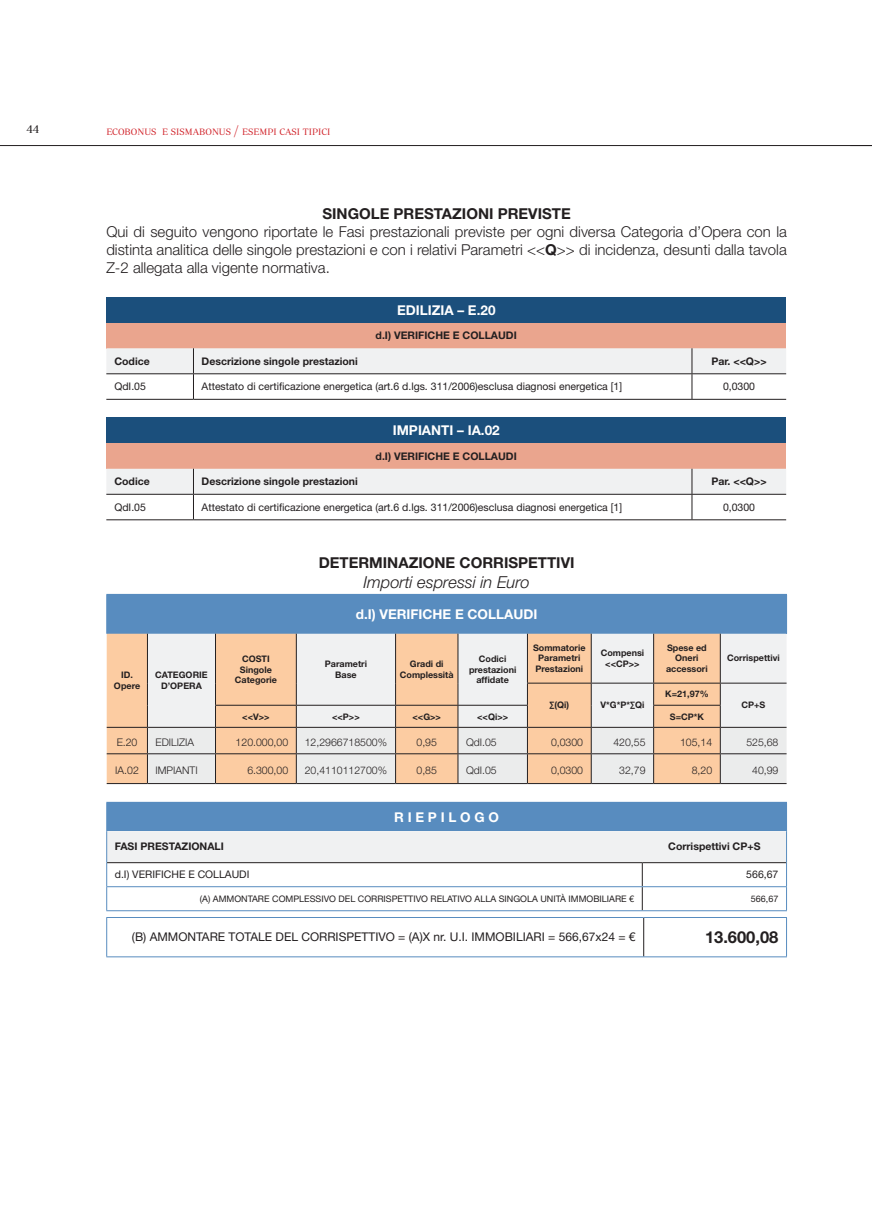
<style>
.page{position:relative;width:872px;height:1221px;background:#fff}
.page>*{position:absolute;margin:0;border:0;box-sizing:border-box;transform-origin:0 0}
.t1{font:italic 300 16.5px "Helvetica Neue LT Std";color:#231f20}
.t2{font:700 16.5px "Helvetica Neue LT Std";color:#231f20}
.t3{font:300 15px/18px "Helvetica Neue LT Std";color:#231f20;text-align:justify}
.t4{font:700 15px "Helvetica Neue LT Std";color:#231f20}
.t5{font:700 13.5px "Helvetica Neue LT Std";color:#fff}
.t6{font:12px "Helvetica Neue LT Std";color:#231f20}
.t7{font:12px "Periodico Display Lg";color:#231f20}
.t8{font:10.5px "Helvetica Neue LT Std";color:#231f20}
.t9{font:700 10.5px "Helvetica Neue LT Std";color:#231f20}
.t10{font:300 10.5px "Helvetica Neue LT Std";color:#231f20}
.t11{font:9.45px "Periodico Display Lg";color:#d1232a}
.t12{font:700 9px/10.8px "Helvetica Neue LT Std";color:#231f20;text-align:center}
.t13{font:9px "Helvetica Neue LT Std";color:#231f20}
.s1{font-size:13.5px}
.s2{font-weight:700}
</style>
<div class="page">
<hr style="left:0;top:145px;width:872px;height:1px;background:#231f20">
<div style="left:106px;top:297px;width:680px;height:26px;background:#1b4f7c"></div>
<div style="left:106px;top:323px;width:680px;height:25px;background:#eaa58e"></div>
<hr style="left:106px;top:399px;width:87px;height:1px;background:#231f20">
<hr style="left:193px;top:399px;width:499px;height:1px;background:#231f20">
<svg style="left:106px;top:348px;width:680px;height:51px"></svg>
<hr style="left:692px;top:399px;width:94px;height:1px;background:#231f20">
<div style="left:106px;top:417px;width:680px;height:26px;background:#1b4f7c"></div>
<div style="left:106px;top:443px;width:680px;height:26px;background:#eaa58e"></div>
<hr style="left:106px;top:519px;width:87px;height:1px;background:#231f20">
<hr style="left:193px;top:519px;width:499px;height:1px;background:#231f20">
<svg style="left:106px;top:469px;width:680px;height:50px"></svg>
<hr style="left:692px;top:519px;width:94px;height:1px;background:#231f20">
<div style="left:107px;top:594px;width:679px;height:39px;background:#588cbf"></div>
<div style="left:107px;top:633px;width:40px;height:150px;background:#fccca2"></div>
<svg style="left:148px;top:633px;width:638px;height:50px;fill:#f0f1f2"></svg>
<hr style="left:527px;top:682px;width:64px;height:1px;background:#231f20">
<hr style="left:591px;top:682px;width:62px;height:1px;background:#231f20">
<hr style="left:653px;top:682px;width:67px;height:1px;background:#231f20">
<hr style="left:720px;top:682px;width:66px;height:1px;background:#231f20">
<hr style="left:147px;top:633px;width:1px;height:50px;background:#231f20">
<hr style="left:215px;top:633px;width:1px;height:50px;background:#231f20">
<hr style="left:296px;top:633px;width:1px;height:50px;background:#231f20">
<hr style="left:395px;top:633px;width:1px;height:50px;background:#231f20">
<hr style="left:457px;top:633px;width:1px;height:50px;background:#231f20">
<hr style="left:527px;top:633px;width:1px;height:49px;background:#231f20">
<hr style="left:591px;top:633px;width:1px;height:49px;background:#231f20">
<hr style="left:653px;top:633px;width:1px;height:49px;background:#231f20">
<hr style="left:720px;top:633px;width:1px;height:49px;background:#231f20">
<hr style="left:107px;top:727px;width:40px;height:1px;background:#231f20">
<hr style="left:107px;top:753px;width:40px;height:1px;background:#231f20">
<hr style="left:107px;top:783px;width:40px;height:1px;background:#231f20">
<hr style="left:147px;top:783px;width:68px;height:1px;background:#231f20">
<hr style="left:215px;top:783px;width:81px;height:1px;background:#231f20">
<hr style="left:296px;top:783px;width:99px;height:1px;background:#231f20">
<hr style="left:395px;top:783px;width:63px;height:1px;background:#231f20">
<hr style="left:458px;top:783px;width:69px;height:1px;background:#231f20">
<hr style="left:527px;top:783px;width:64px;height:1px;background:#231f20">
<hr style="left:591px;top:783px;width:62px;height:1px;background:#231f20">
<hr style="left:653px;top:783px;width:67px;height:1px;background:#231f20">
<hr style="left:720px;top:783px;width:66px;height:1px;background:#231f20">
<hr style="left:106px;top:594px;width:1px;height:39px;background:#588cbf">
<hr style="left:786px;top:594px;width:1px;height:39px;background:#588cbf">
<svg style="left:147px;top:683px;width:639px;height:100px"></svg>
<svg style="left:106px;top:802px;width:681px;height:108px"></svg>
<hr style="left:106px;top:886px;width:536px;height:1px;background:#588cbf">
<hr style="left:642px;top:886px;width:145px;height:1px;background:#588cbf">
<hr style="left:106px;top:910px;width:536px;height:1px;background:#588cbf">
<hr style="left:642px;top:910px;width:145px;height:1px;background:#588cbf">
<hr style="left:643px;top:917px;width:1px;height:39px;background:#231f20">
<hr style="left:106px;top:917px;width:537px;height:1px;background:#588cbf">
<hr style="left:106px;top:917px;width:1px;height:39px;background:#588cbf">
<hr style="left:643px;top:917px;width:144px;height:1px;background:#588cbf">
<hr style="left:786px;top:917px;width:1px;height:39px;background:#588cbf">
<hr style="left:106px;top:956px;width:537px;height:1px;background:#588cbf">
<hr style="left:643px;top:956px;width:144px;height:1px;background:#588cbf">
<h3 class="t7" style="left:27px;top:122px;width:14px">44</h3>
<p class="t11" style="left:106px;top:126px;width:225px">ECOBONUS E SISMABONUS <span class="s1">/</span> ESEMPI CASI TIPICI</p>
<h2 class="t4" style="left:322px;top:204px;width:250px">SINGOLE PRESTAZIONI PREVISTE</h2>
<p class="t3" style="left:106px;top:222px;width:682px">Qui di seguito vengono riportate le Fasi prestazionali previste per ogni diversa Categoria d’Opera con la distinta analitica delle singole prestazioni e con i relativi Parametri &lt;&lt;<span class="s2">Q</span>&gt;&gt; di incidenza, desunti dalla tavola Z-2 allegata alla vigente normativa.</p>
<h3 class="t5" style="left:397px;top:301px;width:100px">EDILIZIA – E.20</h3>
<p class="t9" style="left:376px;top:329px;width:143px">d.I) VERIFICHE E COLLAUDI</p>
<p class="t9" style="left:114px;top:354px;width:37px">Codice</p>
<p class="t9" style="left:202px;top:354px;width:158px">Descrizione singole prestazioni</p>
<p class="t9" style="left:711px;top:354px;width:57px">Par. &lt;&lt;Q&gt;&gt;</p>
<p class="t8" style="left:114px;top:380px;width:33px">QdI.05</p>
<p class="t8" style="left:202px;top:380px;width:422px">Attestato di certificazione energetica (art.6 d.lgs. 311/2006)esclusa diagnosi energetica [1]</p>
<p class="t8" style="left:723px;top:380px;width:34px">0,0300</p>
<h3 class="t5" style="left:393px;top:422px;width:108px">IMPIANTI – IA.02</h3>
<p class="t9" style="left:376px;top:449px;width:143px">d.I) VERIFICHE E COLLAUDI</p>
<p class="t9" style="left:114px;top:475px;width:37px">Codice</p>
<p class="t9" style="left:202px;top:475px;width:158px">Descrizione singole prestazioni</p>
<p class="t9" style="left:711px;top:475px;width:57px">Par. &lt;&lt;Q&gt;&gt;</p>
<p class="t8" style="left:114px;top:501px;width:33px">QdI.05</p>
<p class="t8" style="left:202px;top:501px;width:422px">Attestato di certificazione energetica (art.6 d.lgs. 311/2006)esclusa diagnosi energetica [1]</p>
<p class="t8" style="left:723px;top:501px;width:34px">0,0300</p>
<p class="t12" style="left:114px;top:669px;width:28px">ID.<br>Opere</p>
<p class="t12" style="left:155px;top:669px;width:54px">CATEGORIE<br>D’OPERA</p>
<h2 class="t4" style="left:319px;top:553px;width:257px">DETERMINAZIONE CORRISPETTIVI</h2>
<h1 class="t1" style="left:363px;top:572px;width:168px">Importi espressi in Euro</h1>
<h3 class="t5" style="left:356px;top:606px;width:183px">d.I) VERIFICHE E COLLAUDI</h3>
<p class="t12" style="left:235px;top:653px;width:44px">COSTI<br>Singole<br>Categorie</p>
<p class="t12" style="left:325px;top:658px;width:44px">Parametri<br>Base</p>
<p class="t12" style="left:400px;top:658px;width:55px">Gradi di<br>Complessità</p>
<p class="t12" style="left:469px;top:653px;width:49px">Codici prestazioni affidate</p>
<p class="t12" style="left:533px;top:641px;width:54px">Sommatorie<br>Parametri<br>Prestazioni</p>
<p class="t12" style="left:600px;top:647px;width:45px">Compensi &lt;&lt;CP&gt;&gt;</p>
<p class="t12" style="left:666px;top:641px;width:43px">Spese ed<br>Oneri accessori</p>
<p class="t12" style="left:727px;top:652px;width:54px">Corrispettivi</p>
<p class="t12" style="left:549px;top:699px;width:21px">∑(Qi)</p>
<p class="t12" style="left:600px;top:699px;width:45px">V*G*P*∑Qi</p>
<p class="t12" style="left:665px;top:688px;width:45px">K=21,97%</p>
<p class="t12" style="left:741px;top:699px;width:25px">CP+S</p>
<p class="t12" style="left:242px;top:710px;width:29px">&lt;&lt;V&gt;&gt;</p>
<p class="t12" style="left:332px;top:710px;width:29px">&lt;&lt;P&gt;&gt;</p>
<p class="t12" style="left:412px;top:710px;width:30px">&lt;&lt;G&gt;&gt;</p>
<p class="t12" style="left:477px;top:710px;width:32px">&lt;&lt;Qi&gt;&gt;</p>
<p class="t12" style="left:670px;top:710px;width:36px">S=CP*K</p>
<p class="t10" style="left:117px;top:736px;width:22px">E.20</p>
<p class="t10" style="left:155px;top:736px;width:40px">EDILIZIA</p>
<p class="t10" style="left:236px;top:736px;width:54px">120.000,00</p>
<p class="t10" style="left:305px;top:736px;width:84px">12,2966718500%</p>
<p class="t10" style="left:416px;top:736px;width:22px">0,95</p>
<p class="t10" style="left:466px;top:736px;width:32px">QdI.05</p>
<p class="t10" style="left:551px;top:736px;width:34px">0,0300</p>
<p class="t10" style="left:613px;top:736px;width:34px">420,55</p>
<p class="t10" style="left:680px;top:736px;width:34px">105,14</p>
<p class="t10" style="left:746px;top:736px;width:34px">525,68</p>
<p class="t10" style="left:115px;top:764px;width:25px">IA.02</p>
<p class="t10" style="left:156px;top:764px;width:44px">IMPIANTI</p>
<p class="t10" style="left:247px;top:764px;width:42px">6.300,00</p>
<p class="t10" style="left:305px;top:764px;width:84px">20,4110112700%</p>
<p class="t10" style="left:416px;top:764px;width:22px">0,85</p>
<p class="t10" style="left:466px;top:764px;width:32px">QdI.05</p>
<p class="t10" style="left:551px;top:764px;width:34px">0,0300</p>
<p class="t10" style="left:619px;top:764px;width:28px">32,79</p>
<p class="t10" style="left:692px;top:764px;width:22px">8,20</p>
<p class="t10" style="left:752px;top:764px;width:28px">40,99</p>
<h3 class="t5" style="left:394px;top:808px;width:106px">R I E P I L O G O</h3>
<p class="t9" style="left:115px;top:840px;width:111px">FASI PRESTAZIONALI</p>
<p class="t9" style="left:668px;top:840px;width:94px">Corrispettivi CP+S</p>
<p class="t8" style="left:115px;top:868px;width:136px">d.I) VERIFICHE E COLLAUDI</p>
<p class="t8" style="left:746px;top:868px;width:34px">566,67</p>
<p class="t13" style="left:200px;top:893px;width:436px">(A) AMMONTARE COMPLESSIVO DEL CORRISPETTIVO RELATIVO ALLA SINGOLA UNITÀ IMMOBILIARE €</p>
<p class="t13" style="left:751px;top:893px;width:29px">566,67</p>
<h3 class="t6" style="left:132px;top:930px;width:505px">(B) AMMONTARE TOTALE DEL CORRISPETTIVO = (A)X nr. U.I. IMMOBILIARI = 566,67x24 = €</h3>
<h1 class="t2" style="left:705px;top:926px;width:75px">13.600,08</h1>
</div>
